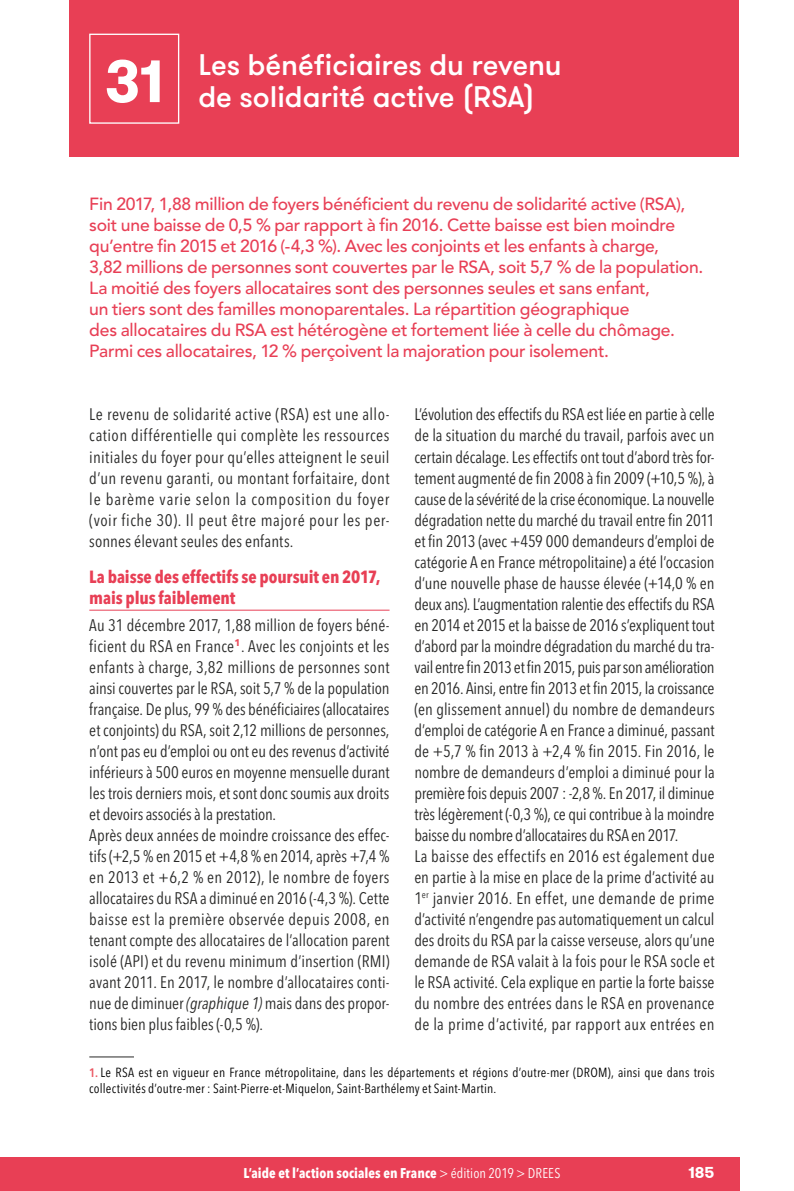
<style>
.page{position:relative;width:794px;height:1191px;background:#fff}
.page>*{position:absolute;margin:0;border:0;box-sizing:border-box;transform-origin:0 0}
.t1{font:700 59.5px "GT Walsheim";color:#fff}
.t2{font:500 29.75px/32.4px "GT Walsheim";letter-spacing:-.005em;color:#fff}
.Chapo{font:500 17.5px/21px "Avenir LT Std";letter-spacing:-.01em;color:#e83f55}
.Titre_2__Inter{font:700 condensed 17.5px/21px "Avenir Next LT Pro";letter-spacing:-.005em;color:#e83f55}
.Texte{font:condensed 16.62px/21px "Avenir Next LT Pro";letter-spacing:-.005em;color:#282827;text-align:justify}
.t3{font:700 15.75px "GT Walsheim";color:#fff}
.t4{font:700 condensed 14px "Avenir Next LT Pro";color:#fff}
.t5{font:condensed 13.12px/15.8px "Avenir Next LT Pro";letter-spacing:.015em;color:#000}
.s1{font-style:italic}
.s2{font-weight:600;font-size:12.25px;color:#eb5863}
.s3{font-weight:400}
</style>
<div class="page">
<div style="left:0;top:1157px;width:739px;height:34px;background:#e83f55"></div>
<div style="left:69px;top:0;width:670px;height:156px;background:#e83f55"></div>
<hr style="left:89px;top:1056px;width:45px;height:1px;background:#282827">
<hr style="left:89px;top:610px;width:300px;height:1px;background:#e83f55">
<div style="left:89px;top:34px;width:90px;height:90px;border:1px solid #fff"></div>
<h1 class="t1" style="left:105px;top:43px;width:60px">31</h1>
<h2 class="t2" style="left:198px;top:47px;width:365px">Les bénéficiaires du revenu de solidarité active (RSA)</h2>
<p class="Chapo" style="left:89px;top:194px;width:615px">Fin 2017, 1,88 million de foyers bénéficient du revenu de solidarité active (RSA), soit une baisse de 0,5 % par rapport à fin 2016. Cette baisse est bien moindre qu’entre fin 2015 et 2016 (-4,3 %). Avec les conjoints et les enfants à charge,<br>3,82 millions de personnes sont couvertes par le RSA, soit 5,7 % de la population.<br>La moitié des foyers allocataires sont des personnes seules et sans enfant,<br>un tiers sont des familles monoparentales. La répartition géographique<br>des allocataires du RSA est hétérogène et fortement liée à celle du chômage.<br>Parmi ces allocataires, 12 % perçoivent la majoration pour isolement.</p>
<p class="Texte" style="left:89px;top:404px;width:302px">Le revenu de solidarité active (RSA) est une allo&shy;cation différentielle qui complète les ressources initiales du foyer pour qu’elles atteignent le seuil d’un revenu garanti, ou montant forfaitaire, dont le barème varie selon la composition du foyer (voir fiche 30). Il peut être majoré pour les per&shy;sonnes élevant seules des enfants.</p>
<p class="Titre_2__Inter" style="left:89px;top:566px;width:293px">La baisse des effectifs se poursuit en 2017, mais plus faiblement</p>
<p class="Texte" style="left:89px;top:614px;width:302px">Au 31 décembre 2017, 1,88 million de foyers béné&shy;ficient du RSA en France<sup>1</sup>. Avec les conjoints et les enfants à charge, 3,82 millions de personnes sont ainsi couvertes par le RSA, soit 5,7 % de la population française. De plus, 99 % des bénéficiaires (allocataires et conjoints) du RSA, soit 2,12 millions de personnes, n’ont pas eu d’emploi ou ont eu des revenus d’activité inférieurs à 500 euros en moyenne mensuelle durant les trois derniers mois, et sont donc soumis aux droits et devoirs associés à la prestation.</p>
<p class="Texte" style="left:89px;top:824px;width:302px">Après deux années de moindre croissance des effec&shy;tifs (+2,5 % en 2015 et +4,8 % en 2014, après +7,4 % en 2013 et +6,2 % en 2012), le nombre de foyers allocataires du RSA a diminué en 2016 (-4,3 %). Cette baisse est la première observée depuis 2008, en tenant compte des allocataires de l’allocation parent isolé (API) et du revenu minimum d’insertion (RMI) avant 2011. En 2017, le nombre d’allocataires conti&shy;nue de diminuer <span class="s1">(graphique 1)</span> mais dans des propor&shy;tions bien plus faibles (-0,5 %).</p>
<p class="Texte" style="left:414px;top:404px;width:302px">L’évolution des effectifs du RSA est liée en partie à celle de la situation du marché du travail, parfois avec un certain décalage. Les effectifs ont tout d’abord très for&shy;tement augmenté de fin 2008 à fin 2009 (+10,5 %), à cause de la sévérité de la crise économique. La nouvelle dégradation nette du marché du travail entre fin 2011 et fin 2013 (avec +459 000 demandeurs d’emploi de catégorie A en France métropolitaine) a été l’occasion d’une nouvelle phase de hausse élevée (+14,0 % en deux ans). L’augmentation ralentie des effectifs du RSA en 2014 et 2015 et la baisse de 2016 s’expliquent tout d’abord par la moindre dégradation du marché du tra&shy;vail entre fin 2013 et fin 2015, puis par son amélioration en 2016. Ainsi, entre fin 2013 et fin 2015, la croissance (en glissement annuel) du nombre de demandeurs d’emploi de catégorie A en France a diminué, passant de +5,7 % fin 2013 à +2,4 % fin 2015. Fin 2016, le nombre de demandeurs d’emploi a diminué pour la première fois depuis 2007 : -2,8 %. En 2017, il diminue très légèrement (-0,3 %), ce qui contribue à la moindre baisse du nombre d’allocataires du RSA en 2017.</p>
<p class="Texte" style="left:414px;top:845px;width:302px">La baisse des effectifs en 2016 est également due en partie à la mise en place de la prime d’activité au 1<sup>er</sup> janvier 2016. En effet, une demande de prime d’activité n’engendre pas automatiquement un calcul des droits du RSA par la caisse verseuse, alors qu’une demande de RSA valait à la fois pour le RSA socle et le RSA activité. Cela explique en partie la forte baisse du nombre des entrées dans le RSA en provenance de la prime d’activité, par rapport aux entrées en</p>
<p class="t5" style="left:89px;top:1064px;width:627px"><span class="s2">1.</span> Le RSA est en vigueur en France métropolitaine, dans les départements et régions d’outre-mer (DROM), ainsi que dans trois collectivités d’outre-mer : Saint-Pierre-et-Miquelon, Saint-Barthélemy et Saint-Martin.</p>
<p class="t4" style="left:243px;top:1165px;width:318px">L’aide et l’action sociales en France <span class="s3">&gt; édition 2019 &gt; DREES</span></p>
<p class="t3" style="left:688px;top:1162px;width:28px">185</p>
</div>
